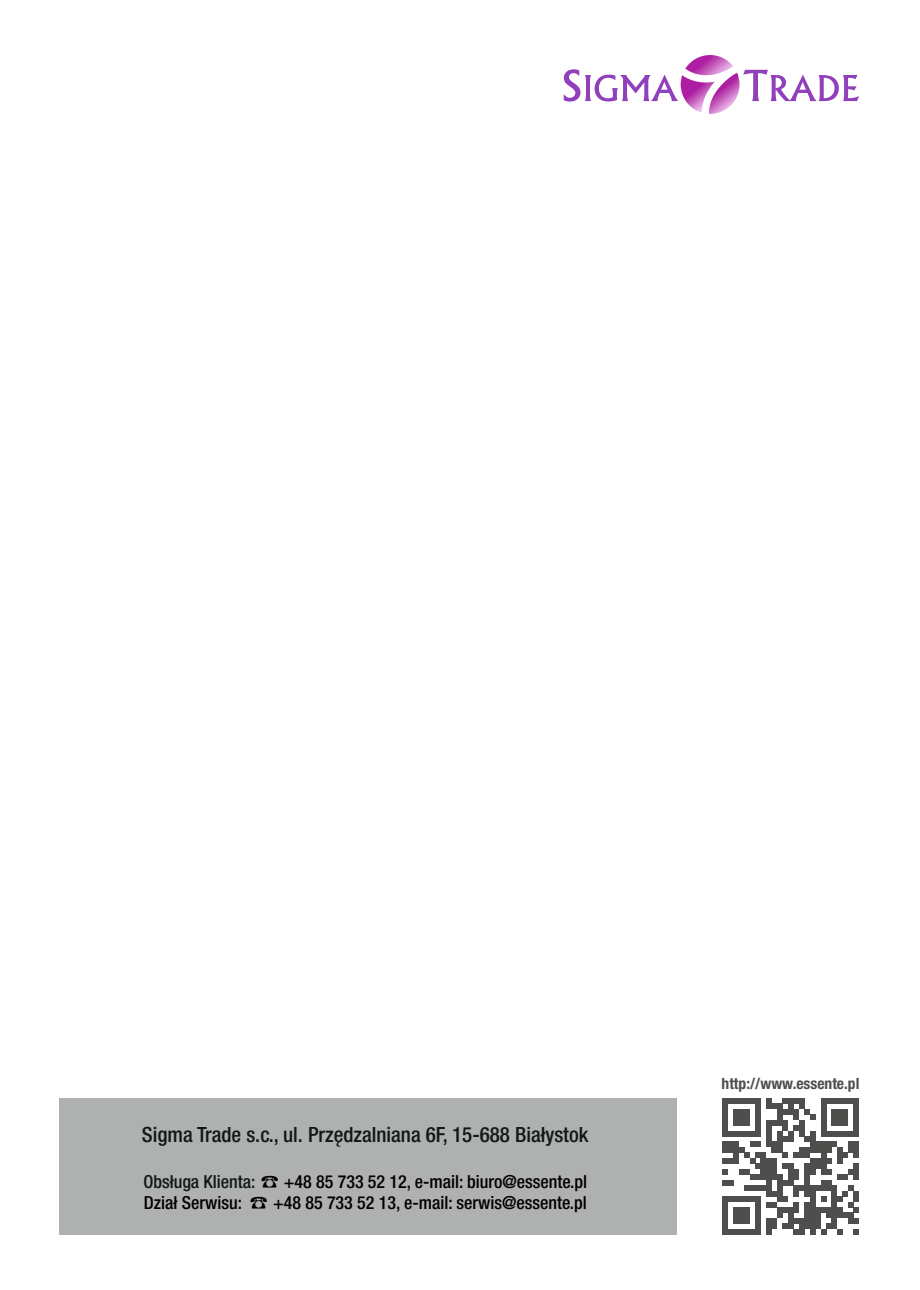
<style>
.page{position:relative;width:920px;height:1290px;background:#fff}
.page>*{position:absolute;margin:0;border:0;box-sizing:border-box;transform-origin:0 0}
.t1{font:500 condensed 21px "Helvetica Neue LT Com";color:#151616}
.t2{font:500 condensed 18px/21px "Helvetica Neue LT Com";color:#000}
.t3{font:700 condensed 15.6px "Helvetica Neue LT Com";color:#4e4e4d}
.s1{color:#151616}
.s2{font-family:"Batang";font-weight:400;font-stretch:normal}
</style>
<div class="page">
<svg style="left:564px;top:55px;width:295px;height:59px"></svg>
<div style="left:59px;top:1098px;width:618px;height:136px;background:#afb0b0"></div>
<svg style="left:722px;top:1098px;width:137px;height:136px"></svg>
<p class="t1" style="left:142px;top:1127px;width:448px">Sigma Trade s.c., ul. Przędzalniana 6F, 15-688 Białystok</p>
<p class="t2" style="left:143px;top:1174px;width:445px"><span class="s1">Obsługa Klienta:</span> <span class="s2">☎</span> +48 85 733 52 12, e-mail: biuro@essente.pl<br>Dział Serwisu: <span class="s2">☎</span> +48 85 733 52 13, e-mail: serwis@essente.pl</p>
<p class="t3" style="left:722px;top:1077px;width:139px">http://www.essente.pl</p>
</div>
